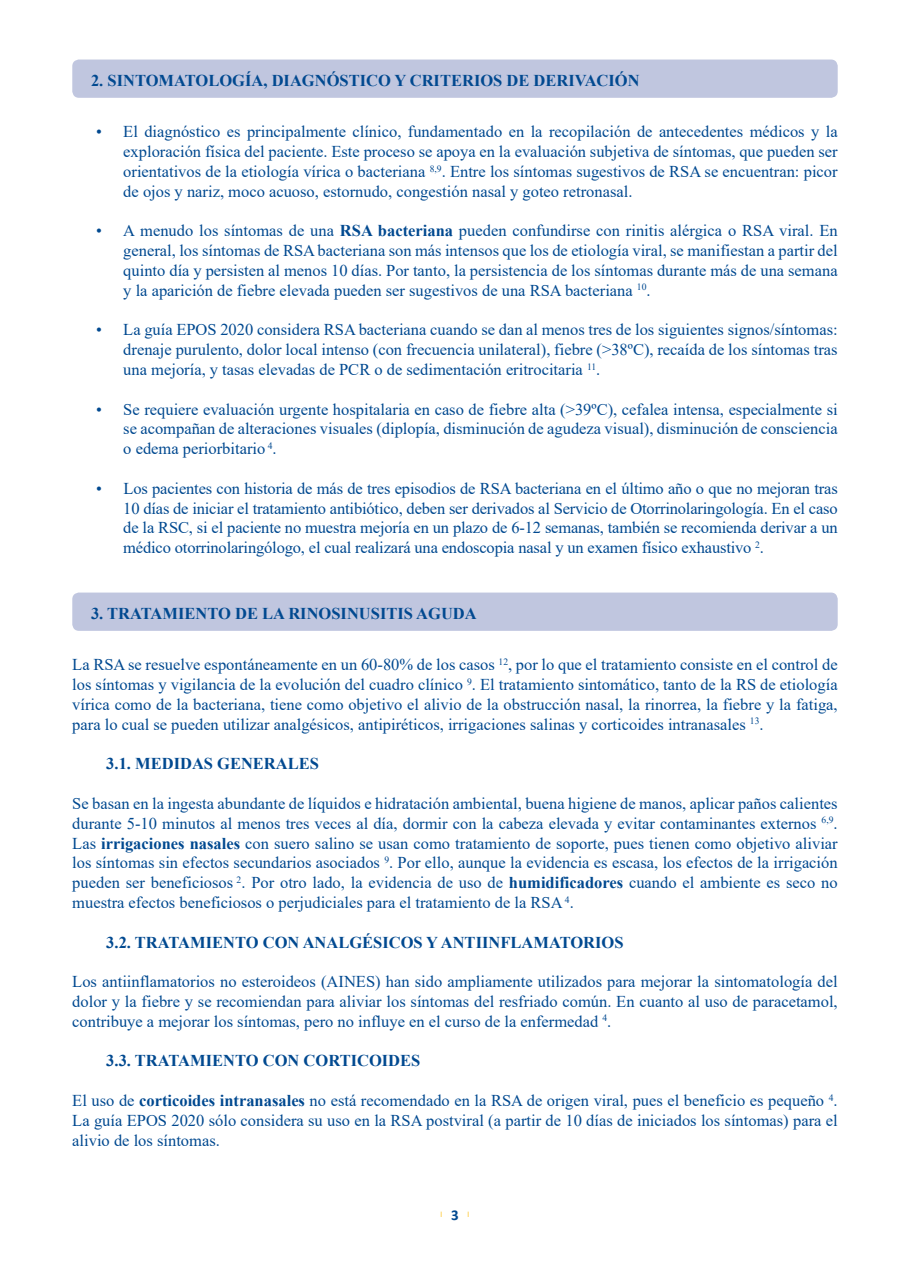
<style>
.page{position:relative;width:910px;height:1280px;background:#fff}
.page>*{position:absolute;margin:0;border:0;box-sizing:border-box;transform-origin:0 0}
.t1{font:16.5px/19.8px "Times New Roman";color:#014990;text-align:justify}
.t2{font:700 16.5px "Times New Roman";color:#014990}
.t3{font:7.5px "Myriad Pro";color:#fec422}
.s1{font-weight:700}
.s2{font-family:"Calibri";font-weight:700;font-size:15px;color:#014990}
</style>
<div class="page">
<div style="left:72px;top:60px;width:766px;height:38px;background:#c0c6df;border-radius:7px"></div>
<div style="left:72px;top:592px;width:766px;height:39px;background:#c0c6df;border-radius:7px"></div>
<p class="t2" style="left:91px;top:68px;width:550px">2. SINTOMATOLOGÍA, DIAGNÓSTICO Y CRITERIOS DE DERIVACIÓN</p>
<p class="t1" style="left:123px;top:121px;width:716px;text-indent:-27px">• El diagnóstico es principalmente clínico, fundamentado en la recopilación de antecedentes médicos y la exploración física del paciente. Este proceso se apoya en la evaluación subjetiva de síntomas, que pueden ser orientativos de la etiología vírica o bacteriana <sup>8,9</sup>. Entre los síntomas sugestivos de RSA se encuentran: picor de ojos y nariz, moco acuoso, estornudo, congestión nasal y goteo retronasal.</p>
<p class="t1" style="left:123px;top:220px;width:716px;text-indent:-27px">• A menudo los síntomas de una <span class="s1">RSA bacteriana</span> pueden confundirse con rinitis alérgica o RSA viral. En general, los síntomas de RSA bacteriana son más intensos que los de etiología viral, se manifiestan a partir del quinto día y persisten al menos 10 días. Por tanto, la persistencia de los síntomas durante más de una semana y la aparición de fiebre elevada pueden ser sugestivos de una RSA bacteriana <sup>10</sup>.</p>
<p class="t1" style="left:123px;top:319px;width:716px;text-indent:-27px">• La guía EPOS 2020 considera RSA bacteriana cuando se dan al menos tres de los siguientes signos/síntomas: drenaje purulento, dolor local intenso (con frecuencia unilateral), fiebre (&gt;38ºC), recaída de los síntomas tras una mejoría, y tasas elevadas de PCR o de sedimentación eritrocitaria <sup>11</sup>.</p>
<p class="t1" style="left:123px;top:399px;width:716px;text-indent:-27px">• Se requiere evaluación urgente hospitalaria en caso de fiebre alta (&gt;39ºC), cefalea intensa, especialmente si se acompañan de alteraciones visuales (diplopía, disminución de agudeza visual), disminución de consciencia o edema periorbitario <sup>4</sup>.</p>
<p class="t1" style="left:123px;top:478px;width:716px;text-indent:-27px">• Los pacientes con historia de más de tres episodios de RSA bacteriana en el último año o que no mejoran tras 10 días de iniciar el tratamiento antibiótico, deben ser derivados al Servicio de Otorrinolaringología. En el caso de la RSC, si el paciente no muestra mejoría en un plazo de 6-12 semanas, también se recomienda derivar a un médico otorrinolaringólogo, el cual realizará una endoscopia nasal y un examen físico exhaustivo <sup>2</sup>.</p>
<p class="t2" style="left:91px;top:601px;width:387px">3. TRATAMIENTO DE LA RINOSINUSITIS AGUDA</p>
<p class="t1" style="left:72px;top:654px;width:767px">La RSA se resuelve espontáneamente en un 60-80% de los casos <sup>12</sup>, por lo que el tratamiento consiste en el control de los síntomas y vigilancia de la evolución del cuadro clínico <sup>9</sup>. El tratamiento sintomático, tanto de la RS de etiología vírica como de la bacteriana, tiene como objetivo el alivio de la obstrucción nasal, la rinorrea, la fiebre y la fatiga, para lo cual se pueden utilizar analgésicos, antipiréticos, irrigaciones salinas y corticoides intranasales <sup>13</sup>.</p>
<p class="t2" style="left:106px;top:752px;width:214px">3.1. MEDIDAS GENERALES</p>
<p class="t1" style="left:72px;top:793px;width:767px">Se basan en la ingesta abundante de líquidos e hidratación ambiental, buena higiene de manos, aplicar paños calientes durante 5-10 minutos al menos tres veces al día, dormir con la cabeza elevada y evitar contaminantes externos <sup>6,9</sup>.<br>Las <span class="s1">irrigaciones nasales</span> con suero salino se usan como tratamiento de soporte, pues tienen como objetivo aliviar los síntomas sin efectos secundarios asociados <sup>9</sup>. Por ello, aunque la evidencia es escasa, los efectos de la irrigación pueden ser beneficiosos <sup>2</sup>. Por otro lado, la evidencia de uso de <span class="s1">humidificadores</span> cuando el ambiente es seco no muestra efectos beneficiosos o perjudiciales para el tratamiento de la RSA <sup>4</sup>.</p>
<p class="t2" style="left:106px;top:930px;width:519px">3.2. TRATAMIENTO CON ANALGÉSICOS Y ANTIINFLAMATORIOS</p>
<p class="t1" style="left:72px;top:971px;width:767px">Los antiinflamatorios no esteroideos (AINES) han sido ampliamente utilizados para mejorar la sintomatología del dolor y la fiebre y se recomiendan para aliviar los síntomas del resfriado común. En cuanto al uso de paracetamol, contribuye a mejorar los síntomas, pero no influye en el curso de la enfermedad <sup>4</sup>.</p>
<p class="t2" style="left:106px;top:1049px;width:316px">3.3. TRATAMIENTO CON CORTICOIDES</p>
<p class="t1" style="left:72px;top:1090px;width:767px">El uso de <span class="s1">corticoides intranasales</span> no está recomendado en la RSA de origen viral, pues el beneficio es pequeño <sup>4</sup>.<br>La guía EPOS 2020 sólo considera su uso en la RSA postviral (a partir de 10 días de iniciados los síntomas) para el alivio de los síntomas.</p>
<p class="t3" style="left:441px;top:1210px;width:30px">l<span class="s2">3</span>l</p>
</div>
